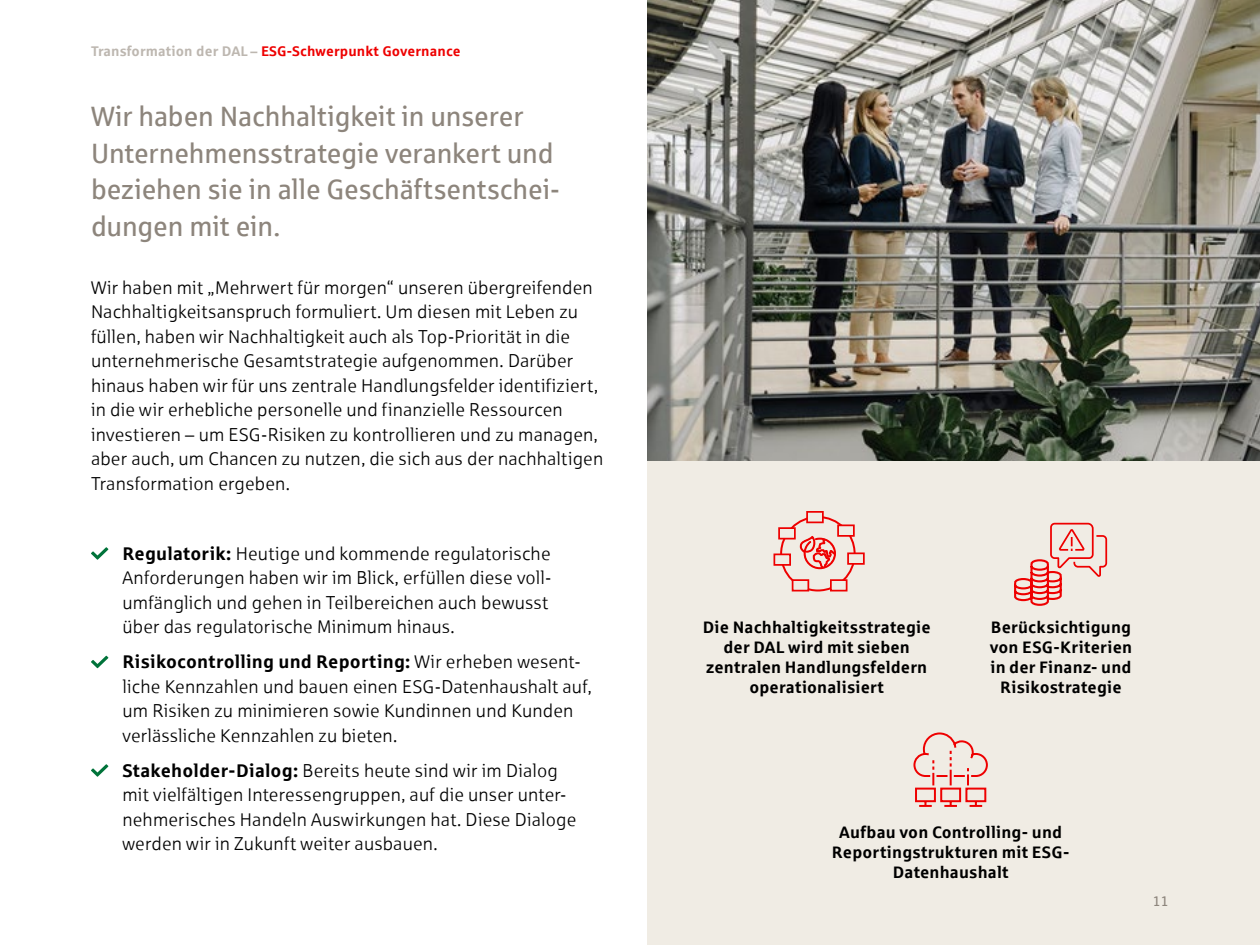
<style>
.page{position:relative;width:1260px;height:945px;background:#fff}
.page>*{position:absolute;margin:0;border:0;box-sizing:border-box;transform-origin:0 0}
.t1{font:28px/36.8px "Sparkasse Rg";letter-spacing:-.005em;color:#8d857c}
.t2{font:18.38px/24.5px "Sparkasse Lt";letter-spacing:.005em;color:#000}
.t3{font:700 18.38px "Sparkasse Rg";letter-spacing:.01em;color:#000}
.t4{font:700 16.62px/19.9px "Sparkasse Rg";letter-spacing:.01em;color:#000;text-align:center}
.t5{font:700 14px "Sparkasse Rg";letter-spacing:.01em;color:#e00}
.t6{font:14px "Sparkasse Rg";color:#8d857c}
.s1{color:#bdb7b0}
.s2{font-family:"Sparkasse Rg";font-weight:700}
.s3{font-family:"Sparkasse Lt";font-weight:400}
</style>
<div class="page">
<div style="left:648px;top:0;width:612px;height:945px;background:#f0ece4"></div>
<div style="left:780px;top:516px;width:76px;height:76px;border:2px solid #e00;border-radius:50%"></div>
<div style="left:792px;top:579px;width:17px;height:12px;background:#f0ece4;border:2px solid #e00"></div>
<div style="left:774px;top:554px;width:17px;height:12px;background:#f0ece4;border:2px solid #e00"></div>
<div style="left:778px;top:527px;width:18px;height:13px;background:#f0ece4;border:2px solid #e00"></div>
<div style="left:806px;top:511px;width:18px;height:12px;background:#f0ece4;border:2px solid #e00"></div>
<div style="left:837px;top:524px;width:18px;height:13px;background:#f0ece4;border:2px solid #e00"></div>
<div style="left:847px;top:552px;width:18px;height:13px;background:#f0ece4;border:2px solid #e00"></div>
<div style="left:830px;top:579px;width:18px;height:12px;background:#f0ece4;border:2px solid #e00"></div>
<img style="left:648px;top:0;width:612px;height:460px">
<svg style="left:91px;top:547px;width:17px;height:13px"></svg>
<svg style="left:91px;top:656px;width:17px;height:12px"></svg>
<svg style="left:91px;top:764px;width:17px;height:13px"></svg>
<svg style="left:799px;top:536px;width:37px;height:33px"></svg>
<svg style="left:1014px;top:522px;width:94px;height:84px"></svg>
<svg style="left:913px;top:732px;width:75px;height:75px"></svg>
<p class="t5" style="left:91px;top:42px;width:371px"><span class="s1">Transformation der DAL –</span> ESG-Schwerpunkt Governance</p>
<h1 class="t1" style="left:91px;top:97px;width:470px">Wir haben Nachhaltigkeit in unserer Unternehmensstrategie verankert und beziehen sie in alle Geschäftsentschei&shy;dungen mit ein.</h1>
<p class="t2" style="left:91px;top:275px;width:514px">Wir haben mit „Mehrwert für morgen“ unseren übergreifenden Nachhaltigkeitsanspruch formuliert. Um diesen mit Leben zu füllen, haben wir Nachhaltigkeit auch als Top-Priorität in die unternehmerische Gesamtstrategie aufgenommen. Darüber hinaus haben wir für uns zentrale Handlungsfelder identifiziert, in die wir erhebliche personelle und finanzielle Ressourcen investieren – um ESG-Risiken zu kontrollieren und zu managen, aber auch, um Chancen zu nutzen, die sich aus der nachhaltigen Transformation ergeben.</p>
<p class="t2" style="left:122px;top:541px;width:430px"><span class="s2">Regulatorik:</span> Heutige und kommende regulatorische Anforderungen haben wir im Blick, erfüllen diese voll&shy;umfänglich und gehen in Teilbereichen auch bewusst über das regulatorische Minimum hinaus.</p>
<p class="t3" style="left:122px;top:650px;width:457px">Risikocontrolling und Reporting: <span class="s3">Wir erheben wesent-</span></p>
<p class="t2" style="left:122px;top:674px;width:471px">liche Kennzahlen und bauen einen ESG-Datenhaushalt auf, um Risiken zu minimieren sowie Kundinnen und Kunden verlässliche Kennzahlen zu bieten.</p>
<p class="t2" style="left:122px;top:758px;width:455px"><span class="s2">Stakeholder-Dialog:</span> Bereits heute sind wir im Dialog mit vielfältigen Interessengruppen, auf die unser unter&shy;nehmerisches Handeln Auswirkungen hat. Diese Dialoge werden wir in Zukunft weiter ausbauen.</p>
<p class="t4" style="left:703px;top:617px;width:229px">Die Nachhaltigkeitsstrategie der DAL wird mit sieben zentralen Handlungsfeldern operationalisiert</p>
<p class="t4" style="left:990px;top:617px;width:144px">Berücksichtigung von ESG-Kriterien in der Finanz- und<br>Risikostrategie</p>
<p class="t4" style="left:832px;top:822px;width:239px">Aufbau von Controlling- und<br>Reportingstrukturen mit ESG-<br>Datenhaushalt</p>
<p class="t6" style="left:1153px;top:893px;width:18px">11</p>
</div>
